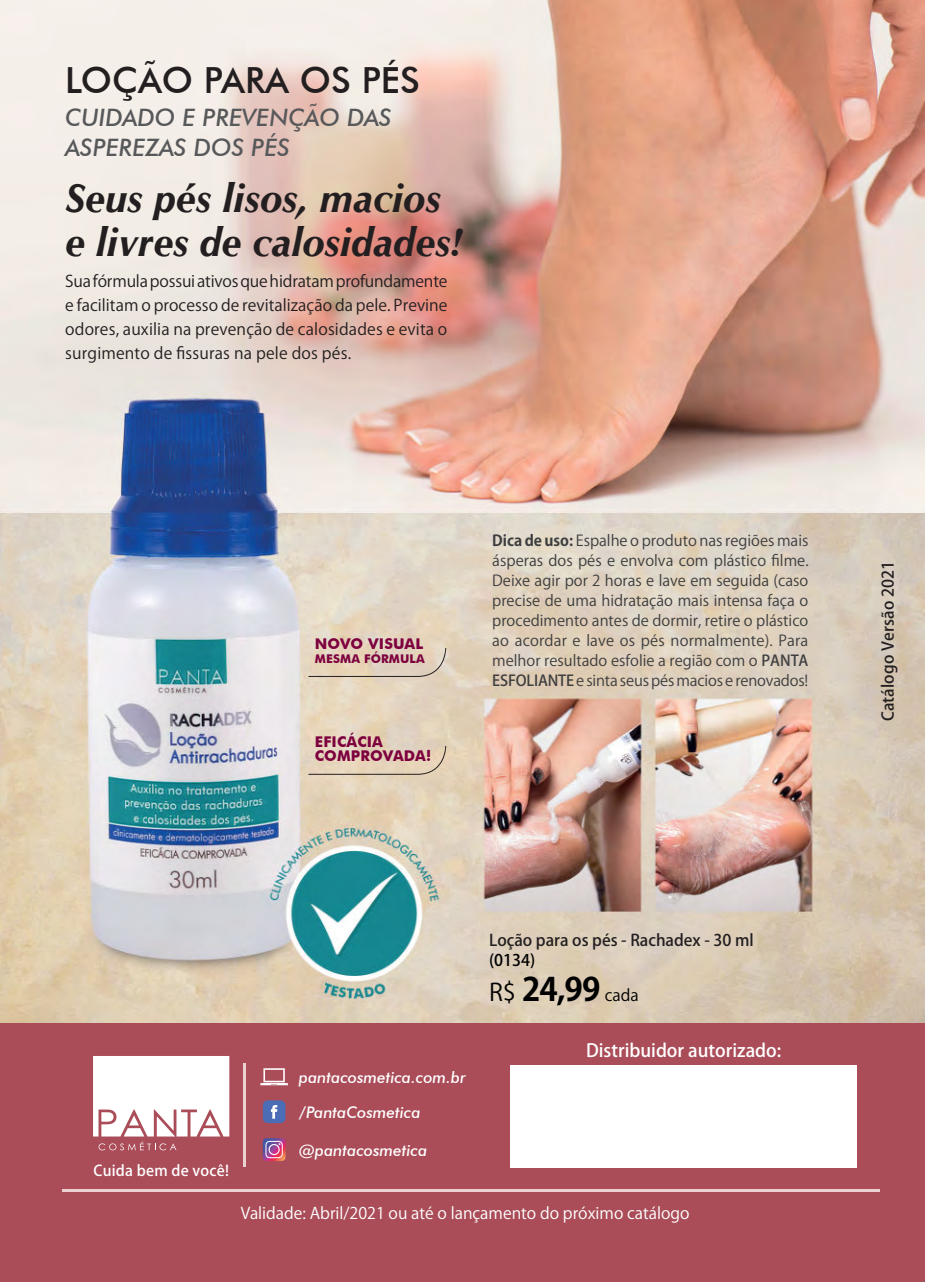
<style>
.page{position:relative;width:925px;height:1282px;background:#fff}
.page>*{position:absolute;margin:0;border:0;box-sizing:border-box;transform-origin:0 0}
.t1{font:italic 700 40px/44px "CG Omega";color:#231f20}
.t2{font:500 36px "Futura BT";color:#231f20}
.t3{font:700 32px "Koz Go Pr 6 N";color:#000}
.t4{font:italic 500 24px/30px "Futura BT";color:#57585a}
.t5{font:500 18px "Koz Go Pr 6 N";color:#fff}
.t6{font:16px/24px "Koz Go Pr 6 N";letter-spacing:.01em;color:#231f20;text-align:justify}
.t7{font:16px "Koz Go Pr 6 N";color:#fff}
.t8{font:italic 500 16px/35px "Futura BT";color:#fff}
.t9{font:500 16px "Koz Go Pr 6 N";color:#231f20}
.t10{font:500 16px "Koz Go Pr 6 N";color:#000}
.t11{font:15px/20px "Koz Go Pr 6 N";letter-spacing:-.015em;color:#3e3e3f;text-align:justify}
.t12{font:700 14.8px/14px "Futura BT";letter-spacing:.01em;color:#7d003e}
.t13{font:500 14.8px "Koz Go Pr 6 N";letter-spacing:.015em;color:#fff}
.t14{font:700 12px "Futura BT";letter-spacing:.01em;color:#7d003e}
.s1{font-weight:700}
.s2{font-weight:500}
.s3{font-weight:400;font-size:24px}
.s4{font-weight:400;font-size:16px}
</style>
<div class="page">
<img style="left:0;top:0;width:924px;height:1023px">
<div style="left:0;top:1023px;width:924px;height:258px;background:#aa4d59"></div>
<hr style="left:62px;top:1189px;width:817px;height:2px;background:#ebd1cf">
<div style="left:510px;top:1065px;width:346px;height:102px;background:#fff"></div>
<hr style="left:244px;top:1062px;width:2px;height:103px;background:#ebd1cf">
<svg style="left:260px;top:1068px;width:28px;height:17px"></svg>
<svg style="left:263px;top:1100px;width:22px;height:22px"></svg>
<svg style="left:263px;top:1138px;width:22px;height:22px"></svg>
<svg style="left:93px;top:1056px;width:136px;height:94px"></svg>
<svg style="left:308px;top:648px;width:138px;height:29px;background:#dbcbb6"></svg>
<svg style="left:308px;top:746px;width:138px;height:28px;background:#e2d1b9"></svg>
<h2 class="t2" style="left:65px;top:58px;width:356px">LOÇÃO PARA OS PÉS</h2>
<h3 class="t4" style="left:65px;top:102px;width:327px">CUIDADO E PREVENÇÃO DAS<br>ASPEREZAS DOS PÉS</h3>
<h1 class="t1" style="left:65px;top:176px;width:398px">Seus pés lisos, macios e livres de calosidades!</h1>
<p class="t6" style="left:65px;top:269px;width:383px">Sua fórmula possui ativos que hidratam profundamente e facilitam o processo de revitalização da pele. Previne odores, auxilia na prevenção de calosidades e evita o surgimento de fissuras na pele dos pés.</p>
<p class="t12" style="left:315px;top:637px;width:110px">NOVO VISUAL</p>
<p class="t14" style="left:315px;top:651px;width:111px">MESMA FÓRMULA</p>
<p class="t12" style="left:315px;top:734px;width:118px">EFICÁCIA<br>COMPROVADA!</p>
<p class="t11" style="left:492px;top:530px;width:318px"><span class="s1">Dica de uso:</span> Espalhe o produto nas regiões mais ásperas dos pés e envolva com plástico filme.<br>Deixe agir por 2 horas e lave em seguida (caso precise de uma hidratação mais intensa faça o procedimento antes de dormir, retire o plástico ao acordar e lave os pés normalmente). Para melhor resultado esfolie a região com o <span class="s2">PANTA ESFOLIANTE</span> e sinta seus pés macios e renovados!</p>
<p class="t13" style="left:93px;top:1162px;width:137px">Cuida bem de você!</p>
<p class="t8" style="left:299px;top:1059px;width:168px">pantacosmetica.com.br /PantaCosmetica</p>
<p class="t8" style="left:299px;top:1132px;width:130px">@pantacosmetica</p>
<p class="t9" style="left:489px;top:931px;width:266px">Loção para os pés - Rachadex - 30 ml</p>
<p class="t10" style="left:489px;top:951px;width:48px">(0134)</p>
<h3 class="t3" style="left:489px;top:971px;width:151px"><span class="s3">R$</span> 24,99 <span class="s4">cada</span></h3>
<p class="t5" style="left:586px;top:1040px;width:196px">Distribuidor autorizado:</p>
<p class="t7" style="left:240px;top:1204px;width:450px">Validade: Abril/2021 ou até o lançamento do próximo catálogo</p>
<p class="t9" style="left:878px;top:721px;width:162px;rotate:-90deg">Catálogo Versão 2021</p>
</div>
